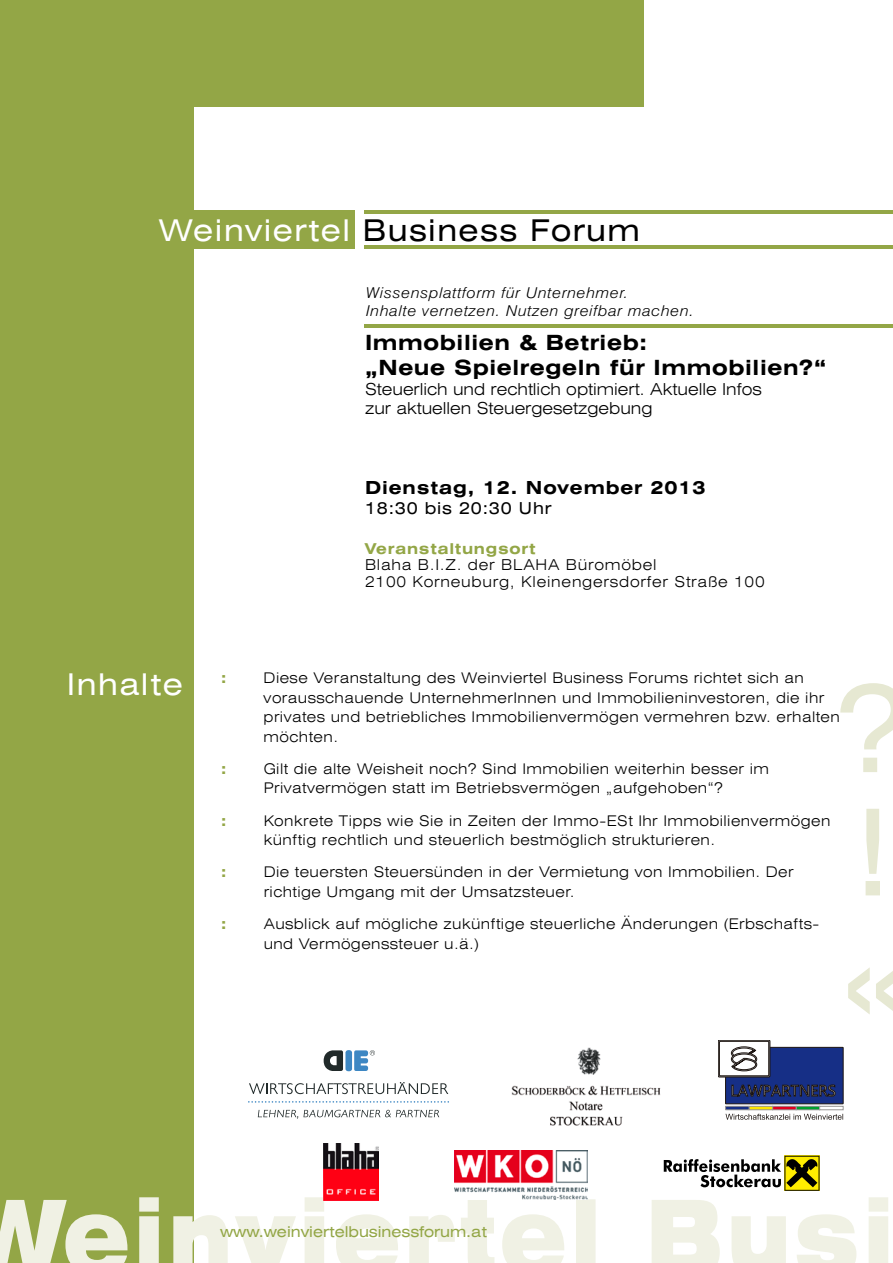
<style>
.page{position:relative;width:893px;height:1263px;background:#fff}
.page>*{position:absolute;margin:0;border:0;box-sizing:border-box;transform-origin:0 0}
.t1{font:expanded 120px/251px "Swiss 721 BT";color:#e6e8d2}
.t2{font:expanded 30px "Swiss 721 BT";letter-spacing:.05em;color:#000}
.t3{font:expanded 30px "Swiss 721 BT";letter-spacing:.05em;color:#fff}
.t4{font:700 expanded 21px/25.2px "Swiss 721 BT";letter-spacing:.03em;color:#000}
.t5{font:700 expanded 18px "Swiss 721 BT";letter-spacing:.05em;color:#000}
.t6{font:300 expanded 16.5px/19.8px "Swiss 721 BT";color:#000}
.t7{font:expanded 16.5px "Swiss 721 BT";letter-spacing:.05em;color:#000}
.t8{font:italic 300 15px/18px "Swiss 721 BT";letter-spacing:.04em;color:#000;scale:1.1 1}
.t9{font:300 expanded 15px/16.5px "Swiss 721 BT";letter-spacing:.05em;color:#000}
.t10{font:expanded 15px "Swiss 721 BT";color:#93a646}
.t11{font:700 expanded 15px "Swiss 721 BT";letter-spacing:.05em;color:#93a646}
.t12{font:300 expanded 14.7px/19.5px "Swiss 721 BT";letter-spacing:.03em;color:#000}
.t13{font:700 expanded 14.7px "Swiss 721 BT";color:#93a646}
.s1{color:#fff}
</style>
<div class="page">
<div style="left:0;top:0;width:643px;height:106px;background:#93a646"></div>
<div style="left:0;top:0;width:193px;height:1263px;background:#93a646"></div>
<svg style="left:0;top:1197px;width:888px;height:66px;fill:#f0f1e4"></svg>
<div style="left:0;top:210px;width:354px;height:39px;background:#93a646"></div>
<hr style="left:365px;top:245px;width:528px;height:4px;background:#93a646">
<hr style="left:365px;top:324px;width:528px;height:4px;background:#93a646">
<hr style="left:365px;top:210px;width:528px;height:4px;background:#93a646">
<svg style="left:324px;top:1050px;width:51px;height:21px"></svg>
<svg style="left:249px;top:1082px;width:199px;height:12px"></svg>
<svg style="left:248px;top:1101px;width:201px;height:2px"></svg>
<svg style="left:258px;top:1110px;width:181px;height:9px"></svg>
<div style="left:725px;top:1047px;width:118px;height:57px;background:#162f86"></div>
<div style="left:725px;top:1047px;width:118px;height:57px;border:1px solid #1c1410"></div>
<div style="left:796px;top:1106px;width:24px;height:4px;border:1px solid #989695"></div>
<div style="left:772px;top:1106px;width:24px;height:4px;border:1px solid #989695"></div>
<div style="left:749px;top:1106px;width:24px;height:4px;border:1px solid #989695"></div>
<div style="left:725px;top:1106px;width:24px;height:4px;border:1px solid #989695"></div>
<div style="left:820px;top:1106px;width:23px;height:4px;border:1px solid #989695"></div>
<svg style="left:732px;top:1085px;width:103px;height:11px"></svg>
<svg style="left:725px;top:1114px;width:118px;height:6px"></svg>
<div style="left:718px;top:1040px;width:52px;height:37px;border:1px solid #1c1410"></div>
<div style="left:719px;top:1041px;width:50px;height:35px;background:#fff"></div>
<div style="left:719px;top:1041px;width:50px;height:35px;border:1px solid #1c1410"></div>
<svg style="left:731px;top:1047px;width:26px;height:24px"></svg>
<img style="left:511px;top:1047px;width:150px;height:79px">
<svg style="left:664px;top:1156px;width:155px;height:35px"></svg>
<img style="left:324px;top:1144px;width:55px;height:57px">
<img style="left:455px;top:1151px;width:132px;height:48px">
<h2 class="t2" style="left:159px;top:212px;width:482px"><span class="s1">Weinviertel</span> Business Forum</h2>
<p class="t8" style="left:366px;top:283px;width:299px">Wissensplattform für Unternehmer.<br>Inhalte vernetzen. Nutzen greifbar machen.</p>
<h3 class="t4" style="left:365px;top:329px;width:463px">Immobilien &amp; Betrieb:<br>„Neue Spielregeln für Immobilien?“</h3>
<p class="t6" style="left:365px;top:379px;width:398px">Steuerlich und rechtlich optimiert. Aktuelle Infos zur aktuellen Steuergesetzgebung</p>
<p class="t5" style="left:365px;top:477px;width:342px">Dienstag, 12. November 2013</p>
<p class="t7" style="left:365px;top:498px;width:188px">18:30 bis 20:30 Uhr</p>
<h2 class="t3" style="left:67px;top:666px;width:118px">Inhalte</h2>
<p class="t11" style="left:365px;top:539px;width:172px">Veranstaltungsort</p>
<p class="t9" style="left:365px;top:557px;width:401px">Blaha B.I.Z. der BLAHA Büromöbel<br>2100 Korneuburg, Kleinengersdorfer Straße 100</p>
<p class="t13" style="left:221px;top:669px;width:7px">:</p>
<p class="t12" style="left:264px;top:668px;width:578px">Diese Veranstaltung des Weinviertel Business Forums richtet sich an vorausschauende UnternehmerInnen und Immobilieninvestoren, die ihr privates und betriebliches Immobilienvermögen vermehren bzw. erhalten möchten.</p>
<p class="t13" style="left:221px;top:760px;width:7px">:</p>
<p class="t12" style="left:264px;top:759px;width:507px">Gilt die alte Weisheit noch? Sind Immobilien weiterhin besser im<br>Privatvermögen statt im Betriebsvermögen „aufgehoben“?</p>
<p class="t13" style="left:221px;top:811px;width:7px">:</p>
<p class="t12" style="left:264px;top:811px;width:568px">Konkrete Tipps wie Sie in Zeiten der Immo-ESt Ihr Immobilienvermögen künftig rechtlich und steuerlich bestmöglich strukturieren.</p>
<p class="t13" style="left:221px;top:863px;width:7px">:</p>
<p class="t12" style="left:264px;top:862px;width:531px">Die teuersten Steuersünden in der Vermietung von Immobilien. Der richtige Umgang mit der Umsatzsteuer.</p>
<p class="t13" style="left:221px;top:915px;width:7px">:</p>
<p class="t12" style="left:264px;top:914px;width:557px">Ausblick auf mögliche zukünftige steuerliche Änderungen (Erbschafts&shy;und Vermögenssteuer u.ä.)</p>
<h1 class="t1" style="left:837px;top:603px;width:73px">? «</h1>
<h1 class="t1" style="left:853px;top:727px;width:40px">!</h1>
<p class="t10" style="left:220px;top:1223px;width:268px">www.weinviertelbusinessforum.at</p>
</div>
